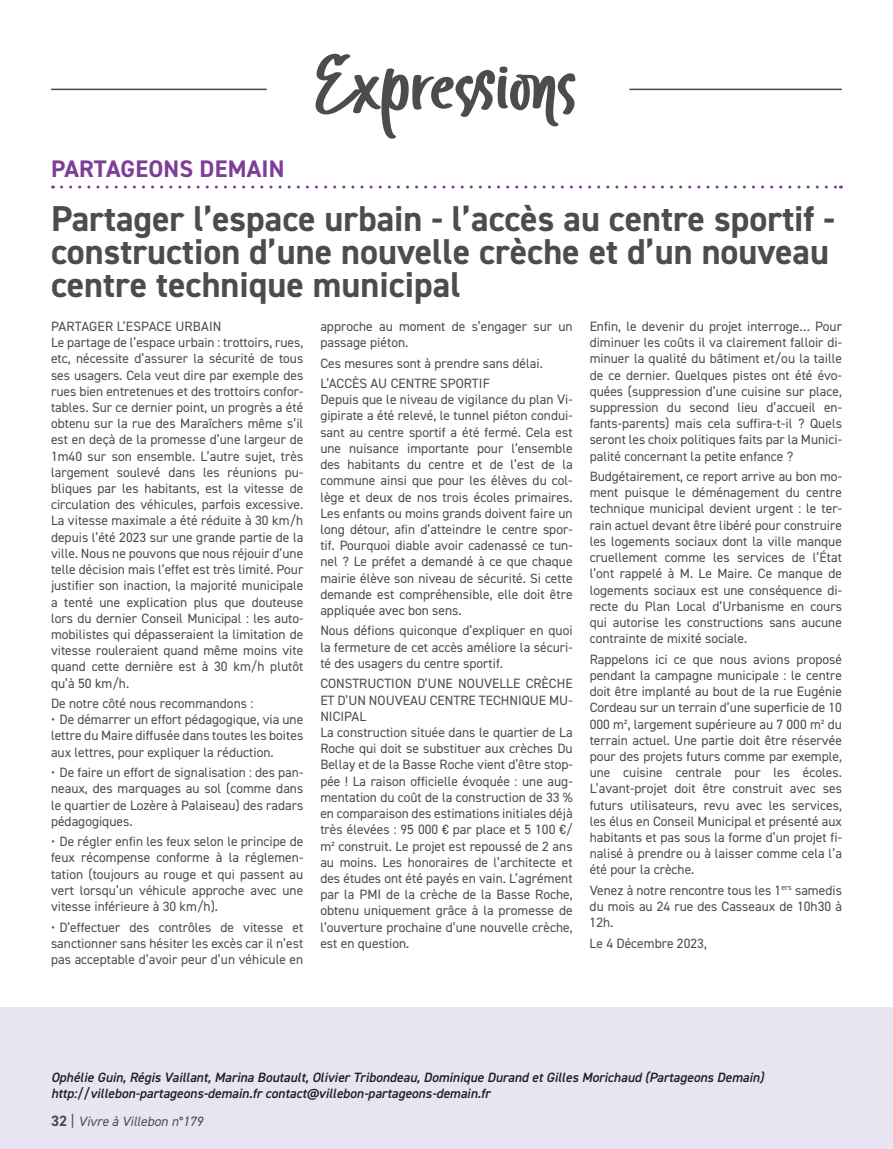
<style>
.page{position:relative;width:893px;height:1149px;background:#fff}
.page>*{position:absolute;margin:0;border:0;box-sizing:border-box;transform-origin:0 0}
.t1{font:75px "Ottmar Hollington";color:#4b4c4d}
.t2{font:700 36px/33px "DIN2014";color:#4b4c4d}
.t3{font:700 24px "DIN2014";letter-spacing:.01em;color:#7e3e98}
.t4{font:13.5px/16.2px "DIN2014";color:#4b4c4d;text-align:justify}
.t5{font:italic 600 13.5px/16.2px "DIN2014";color:#231f20}
.t6{font:italic 13.5px "DIN2014";color:#4b4c4d}
.s1{font-weight:700;font-style:normal;font-size:15px}
.s2{font-style:normal;font-size:15px}
</style>
<div class="page">
<div style="left:0;top:1007px;width:893px;height:141px;background:#e8e4f1"></div>
<svg style="left:61px;top:185px;width:780px;height:3px"></svg>
<hr style="left:51px;top:89px;width:216px;height:1px;background:#4b4c4d">
<hr style="left:629px;top:89px;width:213px;height:1px;background:#4b4c4d">
<h1 class="t1" style="left:317px;top:40px;width:261px">Expressions</h1>
<h3 class="t3" style="left:51px;top:153px;width:235px">PARTAGEONS DEMAIN</h3>
<h2 class="t2" style="left:51px;top:202px;width:785px">Partager l’espace urbain - l’accès au centre sportif - construction d’une nouvelle crèche et d’un nouveau centre technique municipal</h2>
<p class="t4" style="left:51px;top:318px;width:254px;text-align:left">PARTAGER L’ESPACE URBAIN<br>Le partage de l’espace urbain : trottoirs, rues, etc, nécessite d’assurer la sécurité de tous ses usagers. Cela veut dire par exemple des rues bien entretenues et des trottoirs confor&shy;tables. Sur ce dernier point, un progrès a été obtenu sur la rue des Maraîchers même s’il est en deçà de la promesse d’une largeur de 1m40 sur son ensemble. L’autre sujet, très largement soulevé dans les réunions pu&shy;bliques par les habitants, est la vitesse de circulation des véhicules, parfois excessive.<br>La vitesse maximale a été réduite à 30 km/h depuis l’été 2023 sur une grande partie de la ville. Nous ne pouvons que nous réjouir d’une telle décision mais l’effet est très limité. Pour justifier son inaction, la majorité municipale a tenté une explication plus que douteuse lors du dernier Conseil Municipal : les auto&shy;mobilistes qui dépasseraient la limitation de vitesse rouleraient quand même moins vite quand cette dernière est à 30 km/h plutôt qu’à 50 km/h.</p>
<p class="t4" style="left:51px;top:694px;width:204px">De notre côté nous recommandons :</p>
<p class="t4" style="left:51px;top:711px;width:254px">• De démarrer un effort pédagogique, via une lettre du Maire diffusée dans toutes les boites aux lettres, pour expliquer la réduction.</p>
<p class="t4" style="left:51px;top:764px;width:254px">• De faire un effort de signalisation : des pan&shy;neaux, des marquages au sol (comme dans le quartier de Lozère à Palaiseau) des radars pédagogiques.</p>
<p class="t4" style="left:51px;top:833px;width:254px">• De régler enfin les feux selon le principe de feux récompense conforme à la réglemen&shy;tation (toujours au rouge et qui passent au vert lorsqu’un véhicule approche avec une vitesse inférieure à 30 km/h).</p>
<p class="t4" style="left:51px;top:918px;width:254px">• D’effectuer des contrôles de vitesse et sanctionner sans hésiter les excès car il n’est pas acceptable d’avoir peur d’un véhicule en</p>
<p class="t4" style="left:320px;top:318px;width:254px">approche au moment de s’engager sur un passage piéton.</p>
<p class="t4" style="left:320px;top:352px;width:224px;line-height:20.4px">Ces mesures sont à prendre sans délai.<br>L’ACCÈS AU CENTRE SPORTIF</p>
<p class="t4" style="left:320px;top:391px;width:254px">Depuis que le niveau de vigilance du plan Vi&shy;gipirate a été relevé, le tunnel piéton condui&shy;sant au centre sportif a été fermé. Cela est une nuisance importante pour l’ensemble des habitants du centre et de l’est de la commune ainsi que pour les élèves du col&shy;lège et deux de nos trois écoles primaires.<br>Les enfants ou moins grands doivent faire un long détour, afin d’atteindre le centre spor&shy;tif. Pourquoi diable avoir cadenassé ce tun&shy;nel ? Le préfet a demandé à ce que chaque mairie élève son niveau de sécurité. Si cette demande est compréhensible, elle doit être appliquée avec bon sens.</p>
<p class="t4" style="left:320px;top:622px;width:254px">Nous défions quiconque d’expliquer en quoi la fermeture de cet accès améliore la sécuri&shy;té des usagers du centre sportif.</p>
<p class="t4" style="left:320px;top:675px;width:254px;text-align:left">CONSTRUCTION D’UNE NOUVELLE CRÈCHE ET D’UN NOUVEAU CENTRE TECHNIQUE MU-NICIPAL<br>La construction située dans le quartier de La Roche qui doit se substituer aux crèches Du Bellay et de la Basse Roche vient d’être stop&shy;pée ! La raison officielle évoquée : une aug&shy;mentation du coût de la construction de 33 % en comparaison des estimations initiales déjà très élevées : 95 000 € par place et 5 100 €/ m² construit. Le projet est repoussé de 2 ans au moins. Les honoraires de l’architecte et des études ont été payés en vain. L’agrément par la PMI de la crèche de la Basse Roche, obtenu uniquement grâce à la promesse de l’ouverture prochaine d’une nouvelle crèche, est en question.</p>
<p class="t4" style="left:590px;top:318px;width:254px">Enfin, le devenir du projet interroge… Pour diminuer les coûts il va clairement falloir di&shy;minuer la qualité du bâtiment et/ou la taille de ce dernier. Quelques pistes ont été évo&shy;quées (suppression d’une cuisine sur place, suppression du second lieu d’accueil en&shy;fants-parents) mais cela suffira-t-il ? Quels seront les choix politiques faits par la Munici&shy;palité concernant la petite enfance ?</p>
<p class="t4" style="left:590px;top:468px;width:254px">Budgétairement, ce report arrive au bon mo&shy;ment puisque le déménagement du centre technique municipal devient urgent : le ter&shy;rain actuel devant être libéré pour construire les logements sociaux dont la ville manque cruellement comme les services de l’État l’ont rappelé à M. Le Maire. Ce manque de logements sociaux est une conséquence di&shy;recte du Plan Local d’Urbanisme en cours qui autorise les constructions sans aucune contrainte de mixité sociale.</p>
<p class="t4" style="left:590px;top:650px;width:254px">Rappelons ici ce que nous avions proposé pendant la campagne municipale : le centre doit être implanté au bout de la rue Eugénie Cordeau sur un terrain d’une superficie de 10<br>000 m², largement supérieure au 7 000 m² du terrain actuel. Une partie doit être réservée pour des projets futurs comme par exemple, une cuisine centrale pour les écoles.<br>L’avant-projet doit être construit avec ses futurs utilisateurs, revu avec les services, les élus en Conseil Municipal et présenté aux habitants et pas sous la forme d’un projet fi&shy;nalisé à prendre ou à laisser comme cela l’a été pour la crèche.</p>
<p class="t4" style="left:590px;top:881px;width:254px">Venez à notre rencontre tous les 1<sup>ers</sup> samedis du mois au 24 rue des Casseaux de 10h30 à 12h.</p>
<p class="t4" style="left:590px;top:934px;width:119px">Le 4 Décembre 2023,</p>
<p class="t5" style="left:51px;top:1068px;width:714px">Ophélie Guin, Régis Vaillant, Marina Boutault, Olivier Tribondeau, Dominique Durand et Gilles Morichaud (Partageons Demain) http://villebon-partageons-demain.fr contact@villebon-partageons-demain.fr</p>
<p class="t6" style="left:51px;top:1112px;width:153px"><span class="s1">32</span> <span class="s2">|</span> Vivre à Villebon n°179</p>
</div>
